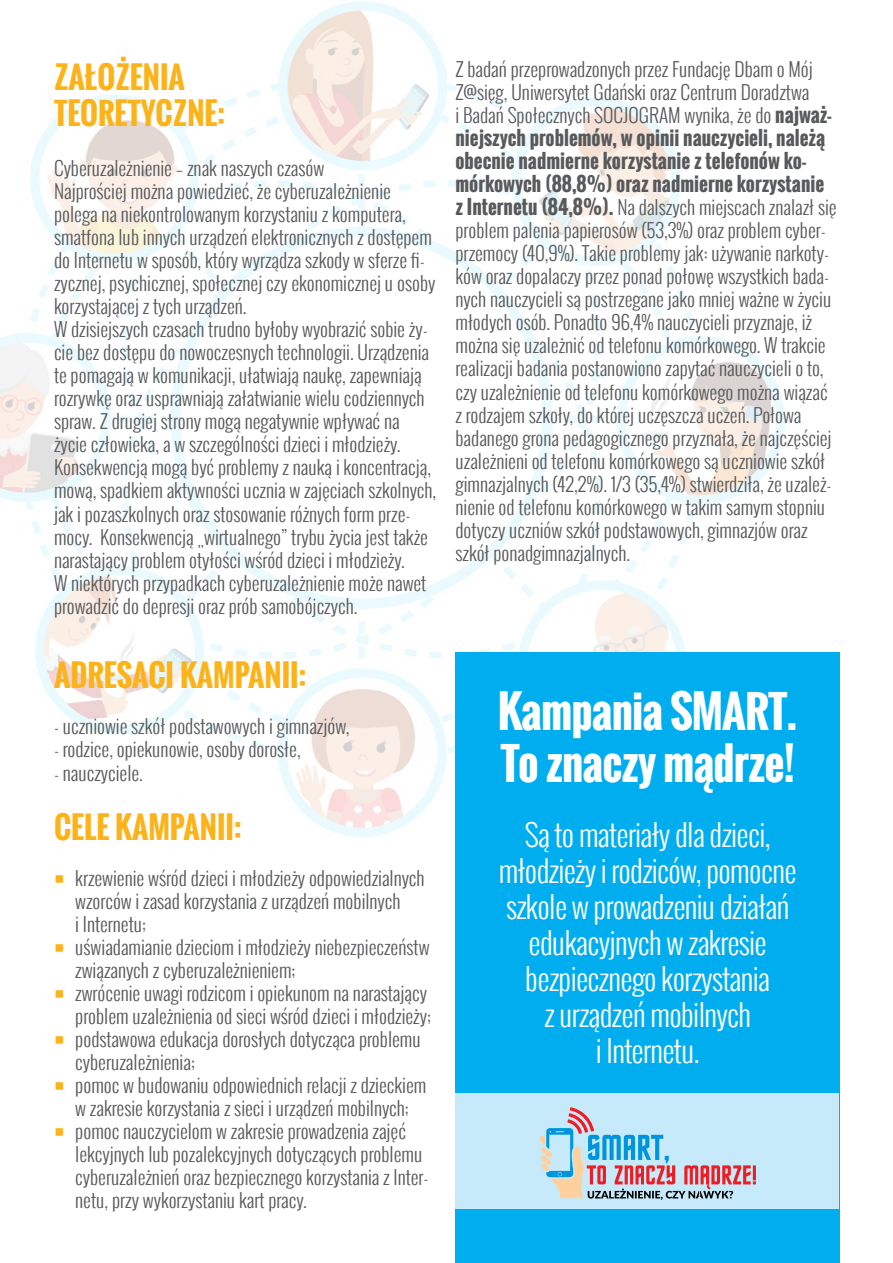
<style>
.page{position:relative;width:893px;height:1263px;background:#fff}
.page>*{position:absolute;margin:0;border:0;box-sizing:border-box;transform-origin:0 0}
.t1{font:700 43.5px/52.2px "Oswald";letter-spacing:-.02em;color:#fff}
.t2{font:300 30px/36px "Oswald";letter-spacing:-.02em;color:#fff;text-align:center}
.t3{font:700 30px/36px "Oswald";color:#fcb319}
.t4{font:300 19.2px/23.1px "Oswald";color:#58595b}
.s1{color:#fcb319}
.s2{font-weight:700}
</style>
<div class="page">
<img style="left:0;top:1px;width:785px;height:836px">
<div style="left:455px;top:652px;width:385px;height:611px;background:#00aeef"></div>
<div style="left:455px;top:1094px;width:384px;height:115px;background:#c7eafb"></div>
<svg style="left:539px;top:1107px;width:217px;height:93px"></svg>
<h2 class="t3" style="left:54px;top:59px;width:59px">Założenia teoretyczne</h2>
<h2 class="t3" style="left:217px;top:95px;width:9px">:</h2>
<p class="t4" style="left:54px;top:156px;width:384px">Cyberuzależnienie – znak naszych czasów<br>Najprościej można powiedzieć, że cyberuzależnienie polega na niekontrolowanym korzystaniu z komputera, smatfona lub innych urządzeń elektronicznych z dostępem do Internetu w sposób, który wyrządza szkody w sferze fi&shy;zycznej, psychicznej, społecznej czy ekonomicznej u osoby korzystającej z tych urządzeń.<br>W dzisiejszych czasach trudno byłoby wyobrazić sobie ży&shy;cie bez dostępu do nowoczesnych technologii. Urządzenia te pomagają w komunikacji, ułatwiają naukę, zapewniają rozrywkę oraz usprawniają załatwianie wielu codziennych spraw. Z drugiej strony mogą negatywnie wpływać na życie człowieka, a w szczególności dzieci i młodzieży.<br>Konsekwencją mogą być problemy z nauką i koncentracją, mową, spadkiem aktywności ucznia w zajęciach szkolnych, jak i pozaszkolnych oraz stosowanie różnych form prze&shy;mocy. Konsekwencją „wirtualnego” trybu życia jest także narastający problem otyłości wśród dzieci i młodzieży.<br>W niektórych przypadkach cyberuzależnienie może nawet prowadzić do depresji oraz prób samobójczych.</p>
<h2 class="t3" style="left:54px;top:658px;width:208px">Adresaci kampanii</h2>
<h2 class="t3" style="left:299px;top:658px;width:9px">:</h2>
<p class="t4" style="left:54px;top:715px;width:297px">- uczniowie szkół podstawowych i gimnazjów,</p>
<p class="t4" style="left:54px;top:738px;width:248px">- rodzice, opiekunowie, osoby dorosłe,</p>
<p class="t4" style="left:54px;top:761px;width:91px">- nauczyciele.</p>
<h2 class="t3" style="left:54px;top:809px;width:143px">Cele kampanii</h2>
<h2 class="t3" style="left:234px;top:809px;width:9px">:</h2>
<p class="t4" style="left:75px;top:866px;width:351px;text-indent:-21px"><span class="s1">○</span> krzewienie wśród dzieci i młodzieży odpowiedzialnych wzorców i zasad korzystania z urządzeń mobilnych<br>i Internetu;</p>
<p class="t4" style="left:75px;top:935px;width:356px;text-indent:-21px"><span class="s1">○</span> uświadamianie dzieciom i młodzieży niebezpieczeństw związanych z cyberuzależnieniem;</p>
<p class="t4" style="left:54px;top:981px;width:378px;text-align:right"><span class="s1">○</span> zwrócenie uwagi rodzicom i opiekunom na narastający problem uzależnienia od sieci wśród dzieci i młodzieży;</p>
<p class="t4" style="left:75px;top:1027px;width:347px;text-indent:-21px"><span class="s1">○</span> podstawowa edukacja dorosłych dotycząca problemu cyberuzależnienia;</p>
<p class="t4" style="left:54px;top:1073px;width:374px;text-align:center"><span class="s1">○</span> pomoc w budowaniu odpowiednich relacji z dzieckiem w zakresie korzystania z sieci i urządzeń mobilnych;</p>
<p class="t4" style="left:75px;top:1119px;width:355px;text-indent:-21px"><span class="s1">○</span> pomoc nauczycielom w zakresie prowadzenia zajęć lekcyjnych lub pozalekcyjnych dotyczących problemu cyberuzależnień oraz bezpiecznego korzystania z Inter&shy;netu, przy wykorzystaniu kart pracy.</p>
<p class="t4" style="left:455px;top:57px;width:383px">Z badań przeprowadzonych przez Fundację Dbam o Mój Z@sięg, Uniwersytet Gdański oraz Centrum Doradztwa<br>i Badań Społecznych SOCJOGRAM wynika, że do <span class="s2">najważ&shy;niejszych problemów, w opinii nauczycieli, należą obecnie nadmierne korzystanie z telefonów ko&shy;mórkowych (88,8%) oraz nadmierne korzystanie<br>z Internetu (84,8%).</span> Na dalszych miejscach znalazł się problem palenia papierosów (53,3%) oraz problem cyber&shy;przemocy (40,9%). Takie problemy jak: używanie narkoty&shy;ków oraz dopalaczy przez ponad połowę wszystkich bada&shy;nych nauczycieli są postrzegane jako mniej ważne w życiu młodych osób. Ponadto 96,4% nauczycieli przyznaje, iż można się uzależnić od telefonu komórkowego. W trakcie realizacji badania postanowiono zapytać nauczycieli o to, czy uzależnienie od telefonu komórkowego można wiązać z rodzajem szkoły, do której uczęszcza uczeń. Połowa badanego grona pedagogicznego przyznała, że najczęściej uzależnieni od telefonu komórkowego są uczniowie szkół gimnazjalnych (42,2%). 1/3 (35,4%) stwierdziła, że uzależ&shy;nienie od telefonu komórkowego w takim samym stopniu dotyczy uczniów szkół podstawowych, gimnazjów oraz szkół ponadgimnazjalnych.</p>
<h1 class="t1" style="left:498px;top:686px;width:301px">Kampania SMART.<br>To znaczy mądrze!</h1>
<h2 class="t2" style="left:499px;top:816px;width:299px">Są to materiały dla dzieci, młodzieży i rodziców, pomocne szkole w prowadzeniu działań edukacyjnych w zakresie bezpiecznego korzystania<br>z urządzeń mobilnych<br>i Internetu.</h2>
</div>
